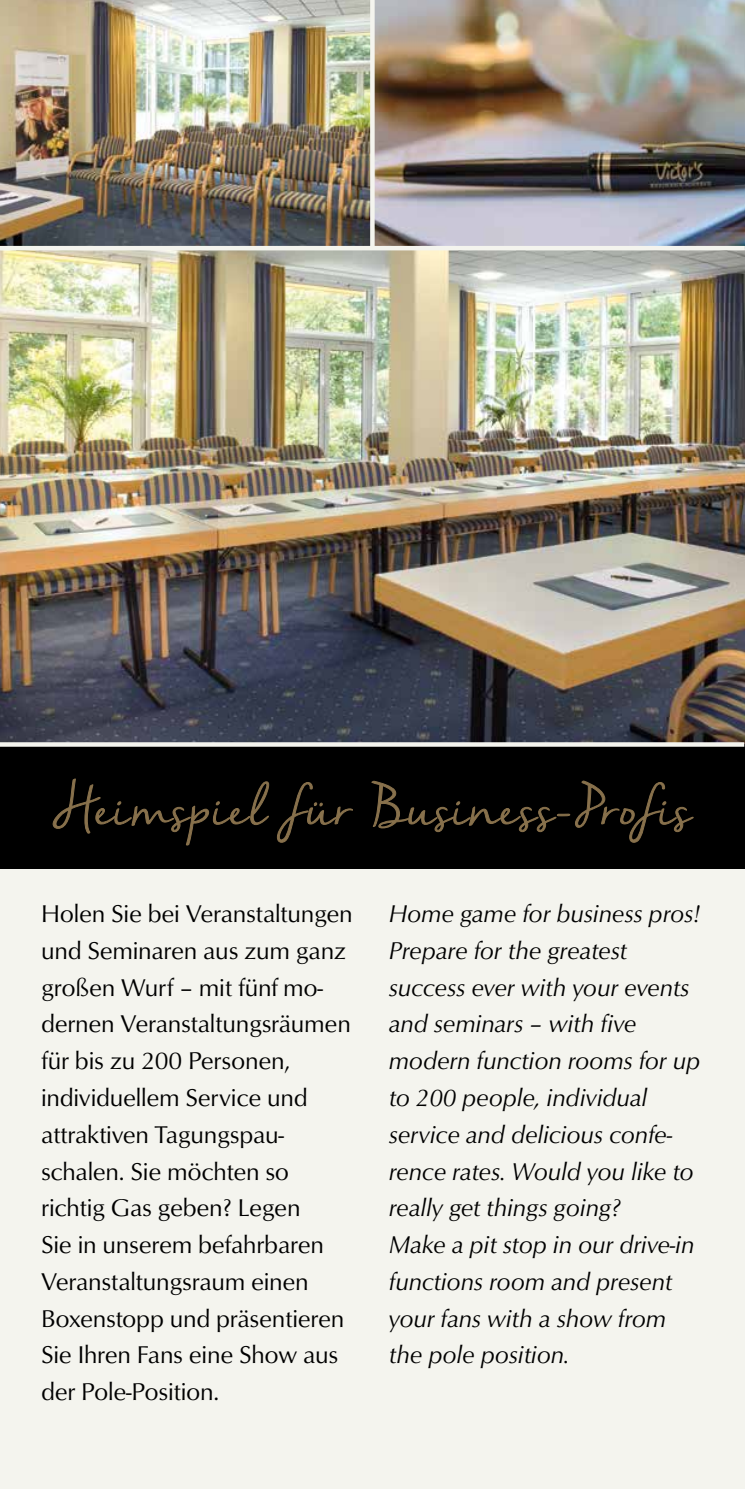
<style>
.page{position:relative;width:745px;height:1489px;background:#fff}
.page>*{position:absolute;margin:0;border:0;box-sizing:border-box;transform-origin:0 0}
.t1{font:50px "Nella Sue";letter-spacing:.04em;color:#88714c}
.t2{font:25px/36.8px "O004 T";letter-spacing:-.01em;color:#000}
.t3{font:italic 25px/36.8px "O004 T";letter-spacing:-.005em;color:#000}
</style>
<div class="page">
<div style="left:1px;top:0;width:743px;height:1488px;background:#f4f4ee"></div>
<img style="left:0;top:250px;width:744px;height:493px">
<img style="left:0;top:0;width:370px;height:246px">
<div style="left:0;top:744px;width:744px;height:124px;background:#000"></div>
<svg style="left:53px;top:778px;width:216px;height:67px"></svg>
<svg style="left:277px;top:782px;width:76px;height:60px"></svg>
<svg style="left:371px;top:780px;width:322px;height:62px"></svg>
<img style="left:374px;top:0;width:370px;height:246px">
<svg style="left:0;top:742px;width:743px;height:4px;fill:#f4f4ee"></svg>
<hr style="left:0;top:246px;width:744px;height:4px;background:#f4f4ee">
<svg style="left:370px;top:2px;width:1px;height:244px"></svg>
<h1 class="t1" style="left:53px;top:772px;width:639px">Heimspiel für Business-Profis</h1>
<p class="t2" style="left:41px;top:895px;width:313px">Holen Sie bei Veranstaltungen und Seminaren aus zum ganz großen Wurf – mit fünf mo&shy;dernen Veranstaltungsräumen für bis zu 200 Personen, individuellem Service und attraktiven Tagungspau&shy;schalen. Sie möchten so richtig Gas geben? Legen<br>Sie in unserem befahrbaren<br>Veranstaltungsraum einen<br>Boxenstopp und präsentieren<br>Sie Ihren Fans eine Show aus der Pole-Position.</p>
<p class="t3" style="left:388px;top:895px;width:313px">Home game for business pros!<br>Prepare for the greatest success ever with your events and seminars – with five modern function rooms for up to 200 people, individual service and delicious confe&shy;rence rates. Would you like to really get things going?<br>Make a pit stop in our drive-in functions room and present your fans with a show from the pole position.</p>
</div>
